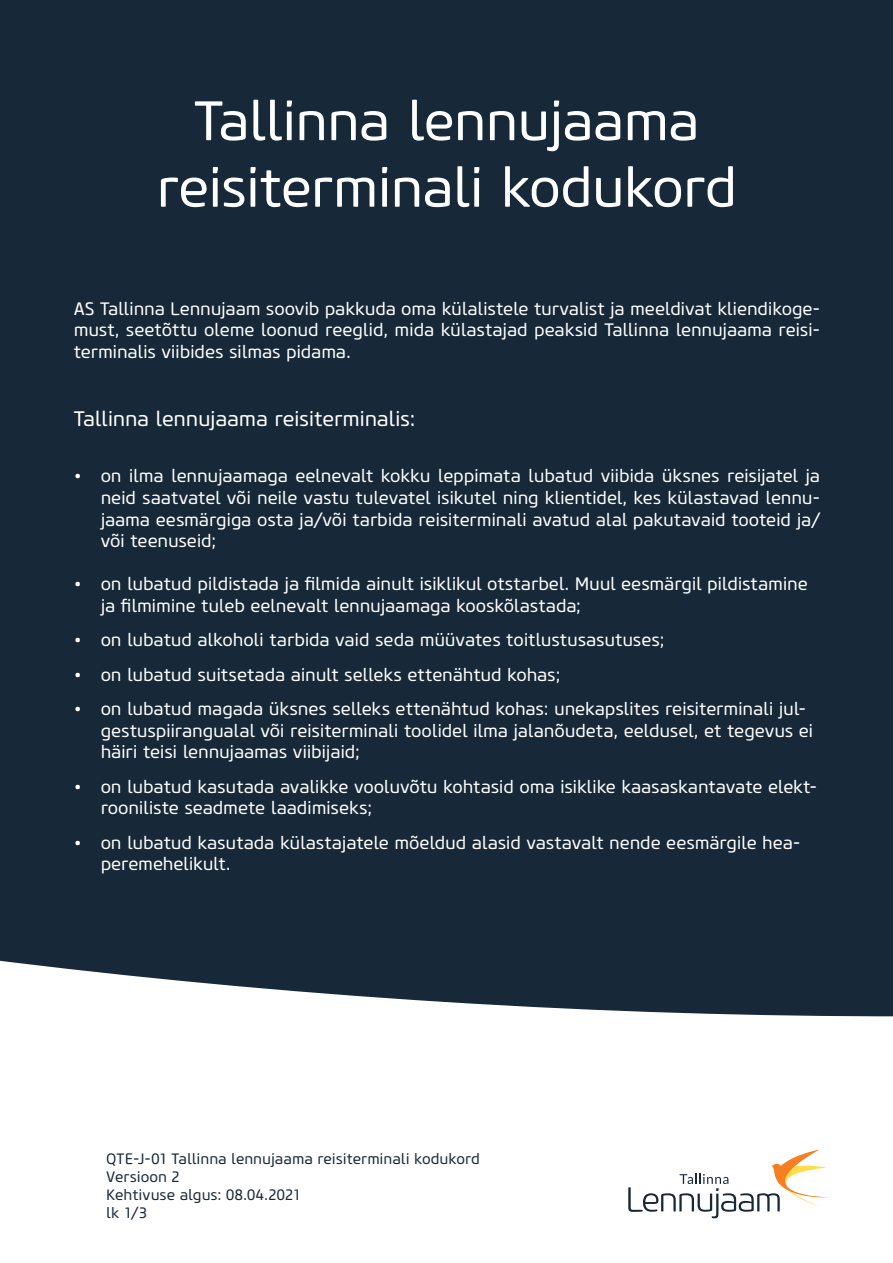
<style>
.page{position:relative;width:893px;height:1263px;background:#fff}
.page>*{position:absolute;margin:0;border:0;box-sizing:border-box;transform-origin:0 0}
.t1{font:55.5px/66.4px "Core Sans M45";letter-spacing:-.02em;color:#fff;text-align:center}
.t2{font:21px "Core Sans M45";letter-spacing:-.015em;color:#fff}
.t3{font:18px/21.6px "Core Sans M45";letter-spacing:-.01em;color:#fff}
.t4{font:15px "Core Sans M45";letter-spacing:-.005em;color:#172938}
</style>
<div class="page">
<div style="left:0;top:0;width:893px;height:1016px;background:#172938"></div>
<svg style="left:628px;top:1150px;width:201px;height:68px"></svg>
<p class="t1" style="left:156px;top:89px;width:582px">Tallinna lennujaama reisiterminali kodukord</p>
<p class="t3" style="left:74px;top:298px;width:748px;text-align:justify">AS Tallinna Lennujaam soovib pakkuda oma külalistele turvalist ja meeldivat kliendikoge&shy;must, seetõttu oleme loonud reeglid, mida külastajad peaksid Tallinna lennujaama reisi&shy;terminalis viibides silmas pidama.</p>
<p class="t2" style="left:74px;top:406px;width:343px">Tallinna lennujaama reisiterminalis:</p>
<p class="t3" style="left:101px;top:466px;width:721px;text-align:justify;text-indent:-27px">• on ilma lennujaamaga eelnevalt kokku leppimata lubatud viibida üksnes reisijatel ja neid saatvatel või neile vastu tulevatel isikutel ning klientidel, kes külastavad lennu&shy;jaama eesmärgiga osta ja/või tarbida reisiterminali avatud alal pakutavaid tooteid ja/ või teenuseid;</p>
<p class="t3" style="left:101px;top:574px;width:709px;text-indent:-27px">• on lubatud pildistada ja filmida ainult isiklikul otstarbel. Muul eesmärgil pildistamine ja filmimine tuleb eelnevalt lennujaamaga kooskõlastada;</p>
<p class="t3" style="left:74px;top:630px;width:593px">• on lubatud alkoholi tarbida vaid seda müüvates toitlustusasutuses;</p>
<p class="t3" style="left:74px;top:664px;width:488px">• on lubatud suitsetada ainult selleks ettenähtud kohas;</p>
<p class="t3" style="left:101px;top:698px;width:714px;text-indent:-27px">• on lubatud magada üksnes selleks ettenähtud kohas: unekapslites reisiterminali jul&shy;gestuspiirangualal või reisiterminali toolidel ilma jalanõudeta, eeldusel, et tegevus ei häiri teisi lennujaamas viibijaid;</p>
<p class="t3" style="left:101px;top:776px;width:718px;text-indent:-27px">• on lubatud kasutada avalikke vooluvõtu kohtasid oma isiklike kaasaskantavate elekt&shy;rooniliste seadmete laadimiseks;</p>
<p class="t3" style="left:101px;top:832px;width:701px;text-indent:-27px">• on lubatud kasutada külastajatele mõeldud alasid vastavalt nende eesmärgile hea&shy;peremehelikult.</p>
<p class="t4" style="left:106px;top:1150px;width:375px">QTE-J-01 Tallinna lennujaama reisiterminali kodukord</p>
<p class="t4" style="left:106px;top:1168px;width:75px">Versioon 2</p>
<p class="t4" style="left:106px;top:1186px;width:196px">Kehtivuse algus: 08.04.2021</p>
<p class="t4" style="left:106px;top:1204px;width:42px">lk 1/3</p>
</div>
